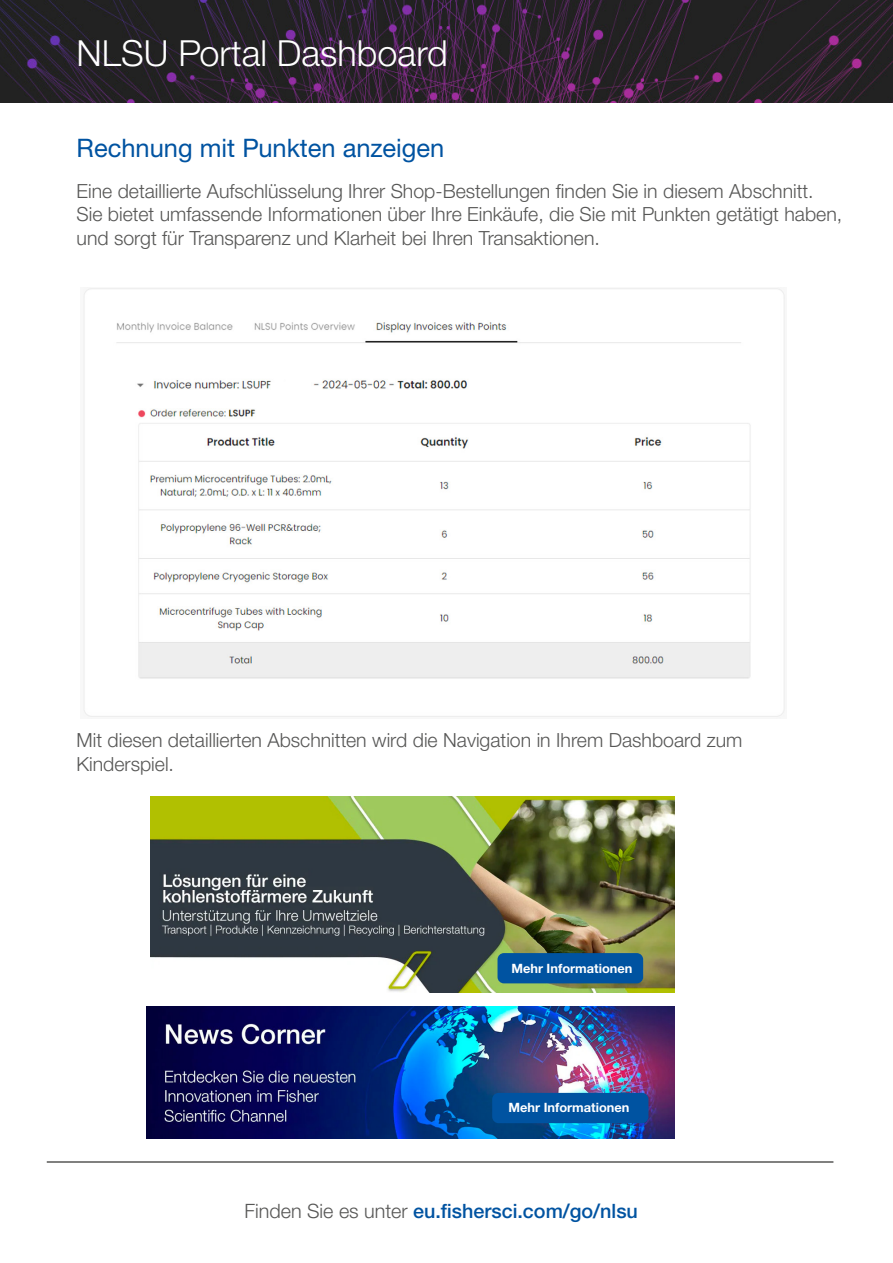
<style>
.page{position:relative;width:893px;height:1263px;background:#fff}
.page>*{position:absolute;margin:0;border:0;box-sizing:border-box;transform-origin:0 0}
.t1{font:300 36px "Helvetica Neue LTW1 G";color:#fff}
.t2{font:25.5px "Helvetica Neue LTW1 G";color:#0053a1}
.t3{font:500 19.8px "Helvetica Neue LTW1 G";color:#0053a1}
.t4{font:300 19.5px/23.4px "Helvetica Neue LTW1 G";color:#575756}
.t5{font:700 12.9px "Helvetica Neue LTW1 G";color:#fff}
.s1{font-weight:300;color:#575756}
</style>
<div class="page">
<img style="left:0;top:0;width:893px;height:102px">
<hr style="left:47px;top:1161px;width:786px;height:2px;background:#575756">
<img style="left:83px;top:288px;width:702px;height:429px">
<img style="left:147px;top:1007px;width:527px;height:131px">
<img style="left:151px;top:796px;width:523px;height:196px">
<div style="left:497px;top:953px;width:146px;height:30px;background:#0053a1;border-radius:6px"></div>
<div style="left:492px;top:1093px;width:156px;height:30px;background:#0053a1;border-radius:6px"></div>
<h1 class="t1" style="left:77px;top:31px;width:373px">NLSU Portal Dashboard</h1>
<h2 class="t2" style="left:77px;top:133px;width:369px">Rechnung mit Punkten anzeigen</h2>
<p class="t4" style="left:77px;top:179px;width:767px">Eine detaillierte Aufschlüsselung Ihrer Shop-Bestellungen finden Sie in diesem Abschnitt.<br>Sie bietet umfassende Informationen über Ihre Einkäufe, die Sie mit Punkten getätigt haben, und sorgt für Transparenz und Klarheit bei Ihren Transaktionen.</p>
<p class="t4" style="left:77px;top:729px;width:667px">Mit diesen detaillierten Abschnitten wird die Navigation in Ihrem Dashboard zum<br>Kinderspiel.</p>
<p class="t5" style="left:511px;top:960px;width:122px">Mehr Informationen</p>
<p class="t5" style="left:508px;top:1100px;width:122px">Mehr Informationen</p>
<p class="t3" style="left:244px;top:1198px;width:395px"><span class="s1">Finden Sie es unter</span> eu.fishersci.com/go/nlsu</p>
</div>
